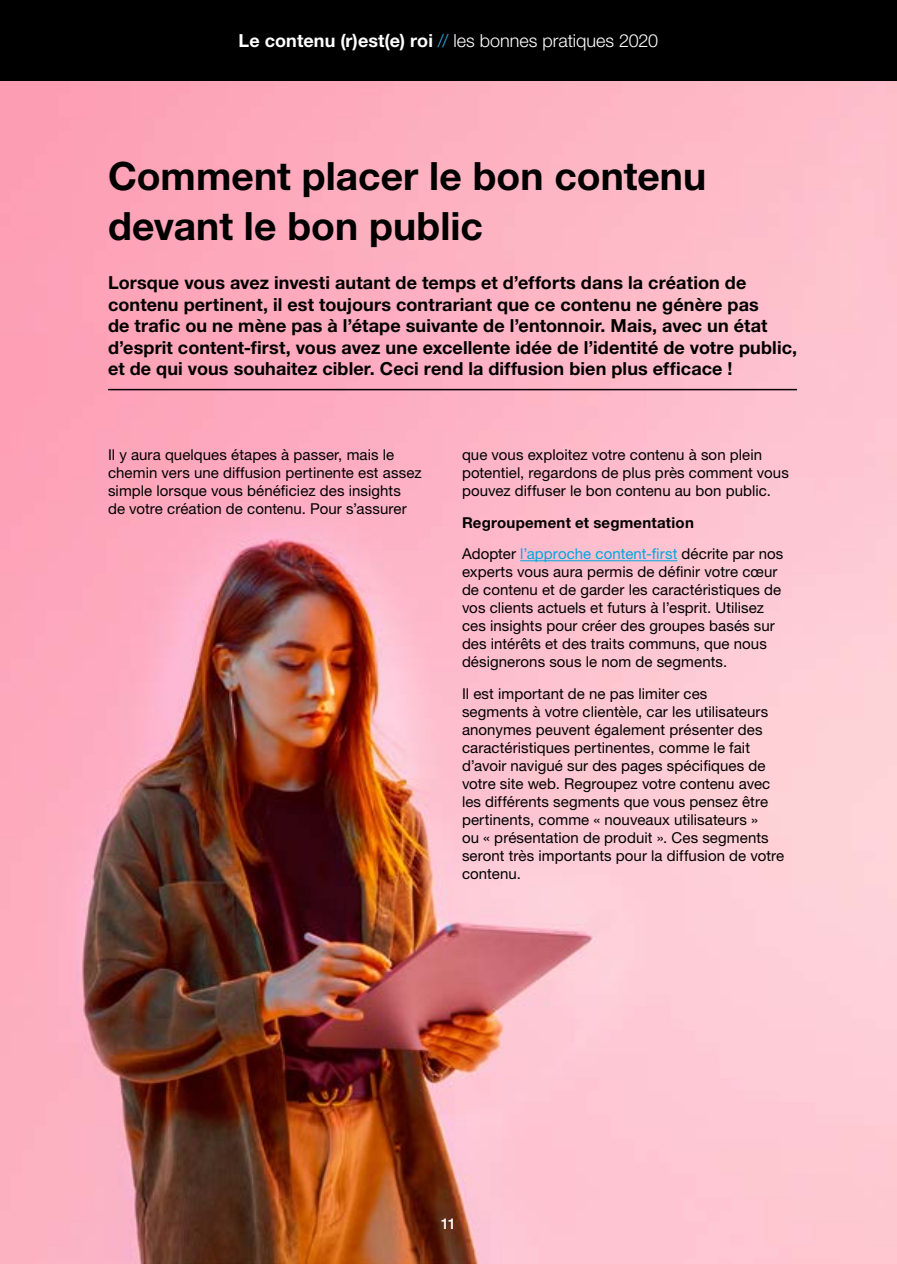
<style>
.page{position:relative;width:897px;height:1264px;background:#fff}
.page>*{position:absolute;margin:0;border:0;box-sizing:border-box;transform-origin:0 0}
.t1{font:700 39px/50.4px "Helvetica Neue LT Std";color:#000}
.t2{font:700 18px/21.6px "Helvetica Neue LT Std";letter-spacing:.005em;color:#000}
.t3{font:300 18px "Helvetica Neue LT Std";color:#fff}
.t4{font:15px/18px "Helvetica Neue LT Std";letter-spacing:.005em;color:#000}
.t5{font:700 15px/31.5px "Helvetica Neue LT Std";letter-spacing:.015em;color:#000}
.t6{font:500 15px "Helvetica Neue LT Std";color:#fff}
.s1{font-weight:700}
.s2{color:#35baec}
.s3{font-weight:400}
.s4{font-weight:400;color:#00a7e0}
</style>
<div class="page">
<img style="left:0;top:81px;width:896px;height:1183px">
<div style="left:0;top:0;width:896px;height:81px;background:#000"></div>
<hr style="left:108px;top:389px;width:688px;height:1px;background:#000">
<hr style="left:520px;top:560px;width:157px;height:1px;background:#00a7e0">
<p class="t3" style="left:239px;top:30px;width:421px"><span class="s1">Le contenu (r)est(e) roi</span> <span class="s2">//</span> les bonnes pratiques 2020</p>
<h1 class="t1" style="left:108px;top:150px;width:599px">Comment placer le bon contenu devant le bon public</h1>
<p class="t2" style="left:108px;top:271px;width:690px">Lorsque vous avez investi autant de temps et d’efforts dans la création de contenu pertinent, il est toujours contrariant que ce contenu ne génère pas<br>de trafic ou ne mène pas à l’étape suivante de l’entonnoir. Mais, avec un état d’esprit content-first, vous avez une excellente idée de l’identité de votre public, et de qui vous souhaitez cibler. Ceci rend la diffusion bien plus efficace !</p>
<p class="t4" style="left:108px;top:446px;width:315px">Il y aura quelques étapes à passer, mais le chemin vers une diffusion pertinente est assez simple lorsque vous bénéficiez des insights<br>de votre création de contenu. Pour s’assurer</p>
<p class="t4" style="left:462px;top:446px;width:328px">que vous exploitez votre contenu à son plein potentiel, regardons de plus près comment vous pouvez diffuser le bon contenu au bon public.</p>
<p class="t5" style="left:462px;top:506px;width:323px">Regroupement et segmentation<br><span class="s3">Adopter</span> <span class="s4">l’approche content-first</span> <span class="s3">décrite par nos</span></p>
<p class="t4" style="left:462px;top:563px;width:321px">experts vous aura permis de définir votre cœur de contenu et de garder les caractéristiques de vos clients actuels et futurs à l’esprit. Utilisez ces insights pour créer des groupes basés sur des intérêts et des traits communs, que nous désignerons sous le nom de segments.</p>
<p class="t4" style="left:462px;top:684px;width:323px">Il est important de ne pas limiter ces<br>segments à votre clientèle, car les utilisateurs anonymes peuvent également présenter des caractéristiques pertinentes, comme le fait d’avoir navigué sur des pages spécifiques de votre site web. Regroupez votre contenu avec les différents segments que vous pensez être pertinents, comme « nouveaux utilisateurs »<br>ou « présentation de produit ». Ces segments seront très importants pour la diffusion de votre contenu.</p>
<p class="t6" style="left:440px;top:1214px;width:17px">11</p>
</div>
